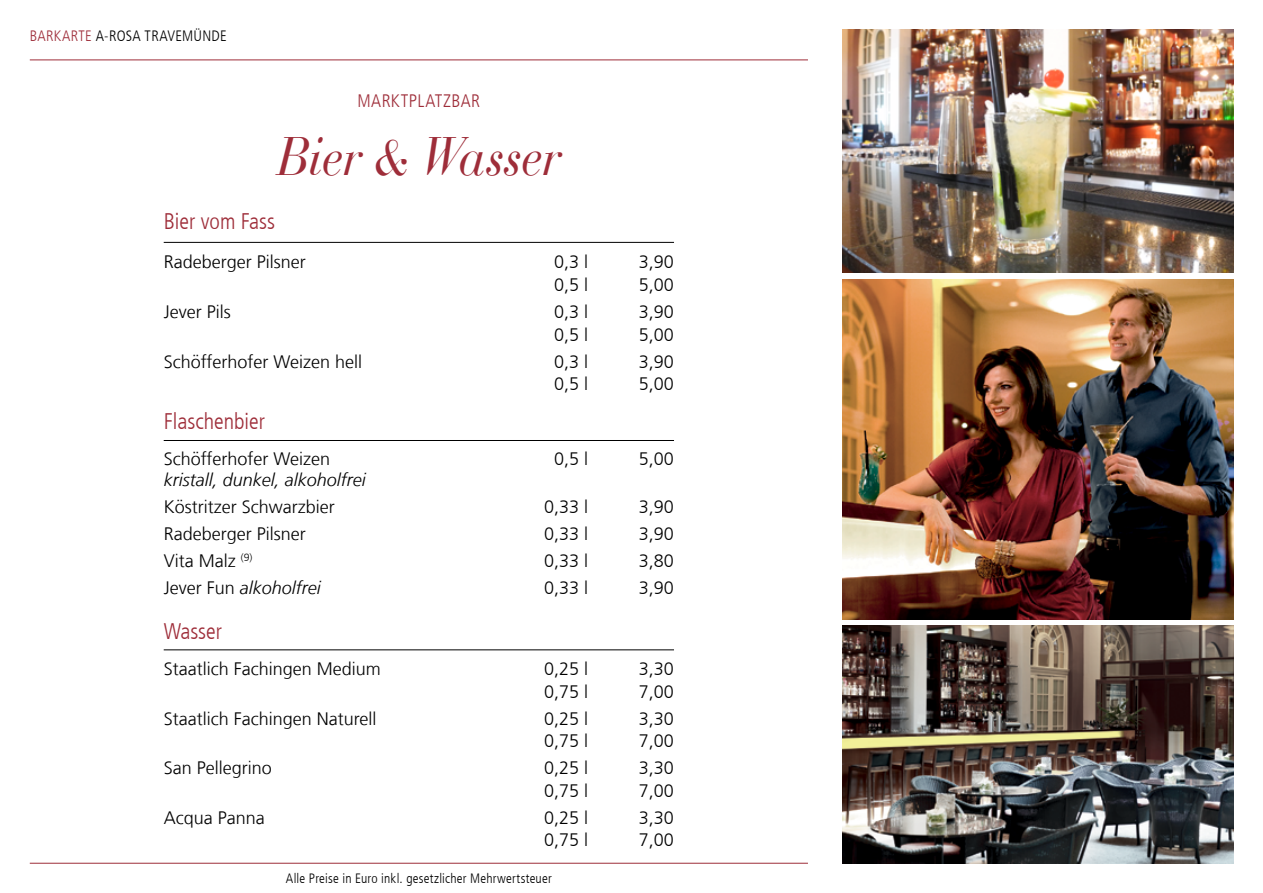
<style>
.page{position:relative;width:1263px;height:893px;background:#fff}
.page>*{position:absolute;margin:0;border:0;box-sizing:border-box;transform-origin:0 0}
.t1{font:italic 54px "Bauer Bodoni LT";letter-spacing:-.02em;color:#9e2d39;scale:.9 1}
.t2{font:300 condensed 22.5px "Frutiger LT Com";color:#9e2d39}
.t3{font:300 18px "Frutiger LT Com";color:#000}
.t4{font:italic 300 18px "Frutiger LT Com";color:#000}
.t5{font:300 condensed 18px "Frutiger LT Com";letter-spacing:.025em;color:#9e2d39}
.t6{font:300 condensed 15px "Frutiger LT Com";letter-spacing:.015em;color:#000}
.t7{font:300 condensed 13.5px "Frutiger LT Com";letter-spacing:.015em;color:#000}
.s1{color:#9e2d39}
.s2{font-style:normal}
</style>
<div class="page">
<hr style="left:30px;top:863px;width:778px;height:1px;background:#9e2d39">
<hr style="left:30px;top:60px;width:778px;height:1px;background:#9e2d39">
<hr style="left:164px;top:242px;width:510px;height:1px;background:#000">
<hr style="left:164px;top:440px;width:510px;height:1px;background:#000">
<hr style="left:164px;top:649px;width:510px;height:1px;background:#000">
<img style="left:842px;top:30px;width:391px;height:242px">
<img style="left:842px;top:625px;width:391px;height:238px">
<img style="left:842px;top:279px;width:391px;height:340px">
<p class="t6" style="left:30px;top:27px;width:198px"><span class="s1">BARKARTE</span> A-ROSA TRAVEMÜNDE</p>
<p class="t5" style="left:358px;top:90px;width:124px">MARKTPLATZBAR</p>
<p class="t1" style="left:277px;top:124px;width:317px">Bier &amp; Wasser</p>
<p class="t2" style="left:164px;top:208px;width:113px">Bier vom Fass</p>
<p class="t3" style="left:164px;top:251px;width:144px">Radeberger Pilsner</p>
<p class="t3" style="left:554px;top:251px;width:36px">0,3 l</p>
<p class="t3" style="left:639px;top:251px;width:37px">3,90</p>
<p class="t3" style="left:554px;top:274px;width:36px">0,5 l</p>
<p class="t3" style="left:639px;top:274px;width:37px">5,00</p>
<p class="t3" style="left:164px;top:301px;width:68px">Jever Pils</p>
<p class="t3" style="left:554px;top:301px;width:36px">0,3 l</p>
<p class="t3" style="left:639px;top:301px;width:37px">3,90</p>
<p class="t3" style="left:554px;top:323px;width:36px">0,5 l</p>
<p class="t3" style="left:639px;top:323px;width:37px">5,00</p>
<p class="t3" style="left:164px;top:350px;width:200px">Schöfferhofer Weizen hell</p>
<p class="t3" style="left:554px;top:350px;width:36px">0,3 l</p>
<p class="t3" style="left:639px;top:350px;width:37px">3,90</p>
<p class="t3" style="left:554px;top:373px;width:36px">0,5 l</p>
<p class="t3" style="left:639px;top:373px;width:37px">5,00</p>
<p class="t2" style="left:164px;top:407px;width:103px">Flaschenbier</p>
<p class="t3" style="left:164px;top:448px;width:168px">Schöfferhofer Weizen</p>
<p class="t3" style="left:554px;top:448px;width:36px">0,5 l</p>
<p class="t3" style="left:639px;top:448px;width:37px">5,00</p>
<p class="t4" style="left:164px;top:469px;width:204px">kristall, dunkel, alkoholfrei</p>
<p class="t3" style="left:164px;top:496px;width:172px">Köstritzer Schwarzbier</p>
<p class="t3" style="left:544px;top:496px;width:46px">0,33 l</p>
<p class="t3" style="left:639px;top:496px;width:37px">3,90</p>
<p class="t3" style="left:164px;top:523px;width:144px">Radeberger Pilsner</p>
<p class="t3" style="left:544px;top:523px;width:46px">0,33 l</p>
<p class="t3" style="left:639px;top:523px;width:37px">3,90</p>
<p class="t3" style="left:164px;top:550px;width:90px">Vita Malz <sup>(9)</sup></p>
<p class="t3" style="left:544px;top:550px;width:46px">0,33 l</p>
<p class="t3" style="left:639px;top:550px;width:37px">3,80</p>
<p class="t4" style="left:164px;top:577px;width:158px"><span class="s2">Jever Fun</span> alkoholfrei</p>
<p class="t3" style="left:544px;top:577px;width:46px">0,33 l</p>
<p class="t3" style="left:639px;top:577px;width:37px">3,90</p>
<p class="t2" style="left:164px;top:617px;width:60px">Wasser</p>
<p class="t3" style="left:164px;top:658px;width:219px">Staatlich Fachingen Medium</p>
<p class="t3" style="left:544px;top:658px;width:46px">0,25 l</p>
<p class="t3" style="left:639px;top:658px;width:37px">3,30</p>
<p class="t3" style="left:544px;top:680px;width:46px">0,75 l</p>
<p class="t3" style="left:639px;top:680px;width:37px">7,00</p>
<p class="t3" style="left:164px;top:707px;width:214px">Staatlich Fachingen Naturell</p>
<p class="t3" style="left:544px;top:707px;width:46px">0,25 l</p>
<p class="t3" style="left:639px;top:707px;width:37px">3,30</p>
<p class="t3" style="left:544px;top:730px;width:46px">0,75 l</p>
<p class="t3" style="left:639px;top:730px;width:37px">7,00</p>
<p class="t3" style="left:164px;top:757px;width:110px">San Pellegrino</p>
<p class="t3" style="left:544px;top:757px;width:46px">0,25 l</p>
<p class="t3" style="left:639px;top:757px;width:37px">3,30</p>
<p class="t3" style="left:544px;top:779px;width:46px">0,75 l</p>
<p class="t3" style="left:639px;top:779px;width:37px">7,00</p>
<p class="t3" style="left:164px;top:806px;width:103px">Acqua Panna</p>
<p class="t3" style="left:544px;top:806px;width:46px">0,25 l</p>
<p class="t3" style="left:639px;top:806px;width:37px">3,30</p>
<p class="t3" style="left:544px;top:829px;width:46px">0,75 l</p>
<p class="t3" style="left:639px;top:829px;width:37px">7,00</p>
<p class="t7" style="left:286px;top:870px;width:267px">Alle Preise in Euro inkl. gesetzlicher Mehrwertsteuer</p>
</div>
